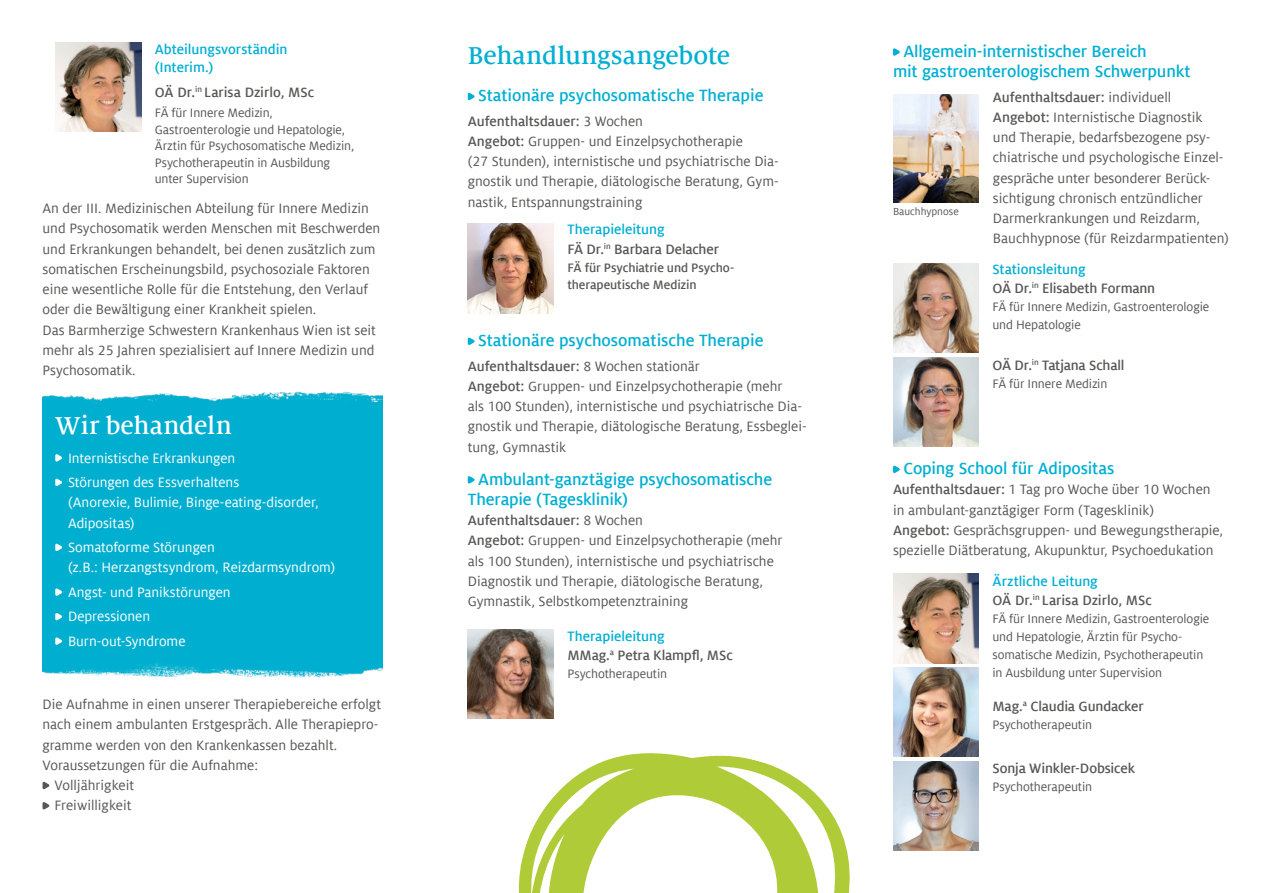
<style>
.page{position:relative;width:1263px;height:893px;background:#fff}
.page>*{position:absolute;margin:0;border:0;box-sizing:border-box;transform-origin:0 0}
.t1{font:500 27px "Milo Serif Offc Pro";letter-spacing:-.005em;color:#00afd3}
.t2{font:500 27px "Milo Serif Offc Pro";letter-spacing:-.005em;color:#fff}
.t3{font:500 18px/20.2px "Milo Offc Pro";letter-spacing:-.005em;color:#00afd3}
.t4{font:15px/20.2px "Milo Offc Pro";color:#575756}
.t5{font:15px/24.5px "Milo Offc Pro";letter-spacing:-.005em;color:#fff}
.t6{font:500 15px "Milo Offc Pro";letter-spacing:-.01em;color:#575756}
.t7{font:500 15px/18px "Milo Offc Pro";letter-spacing:-.005em;color:#00afd3}
.t8{font:13.5px/16.5px "Milo Offc Pro";letter-spacing:-.01em;color:#575756}
.t9{font:500 13.5px/16.5px "Milo Offc Pro";letter-spacing:-.01em;color:#575756}
.t10{font:11.25px "Milo Offc Pro";color:#575756}
.s1{font-weight:500}
</style>
<div class="page">
<div style="left:43px;top:391px;width:340px;height:288px;background:#00afcf"></div>
<svg style="left:893px;top:48px;width:7px;height:8px"></svg>
<svg style="left:893px;top:465px;width:7px;height:8px"></svg>
<svg style="left:468px;top:92px;width:7px;height:9px"></svg>
<svg style="left:468px;top:337px;width:7px;height:8px"></svg>
<svg style="left:468px;top:476px;width:7px;height:8px"></svg>
<img style="left:55px;top:43px;width:86px;height:89px">
<img style="left:468px;top:224px;width:86px;height:89px">
<img style="left:893px;top:95px;width:86px;height:108px">
<img style="left:893px;top:667px;width:86px;height:90px">
<img style="left:893px;top:761px;width:86px;height:89px">
<img style="left:468px;top:629px;width:86px;height:90px">
<svg style="left:55px;top:454px;width:7px;height:8px"></svg>
<svg style="left:55px;top:478px;width:7px;height:8px"></svg>
<svg style="left:55px;top:543px;width:7px;height:8px"></svg>
<svg style="left:55px;top:588px;width:7px;height:8px"></svg>
<svg style="left:55px;top:612px;width:7px;height:9px"></svg>
<svg style="left:55px;top:637px;width:7px;height:8px"></svg>
<svg style="left:43px;top:781px;width:7px;height:9px"></svg>
<svg style="left:43px;top:802px;width:7px;height:8px"></svg>
<img style="left:893px;top:263px;width:86px;height:90px">
<img style="left:893px;top:357px;width:86px;height:89px">
<img style="left:893px;top:574px;width:86px;height:89px">
<svg style="left:518px;top:753px;width:332px;height:140px"></svg>
<p class="t7" style="left:155px;top:41px;width:134px">Abteilungsvorständin (Interim.)</p>
<p class="t6" style="left:155px;top:84px;width:161px">OÄ Dr.<sup>in</sup> Larisa Dzirlo, MSc</p>
<p class="t8" style="left:155px;top:105px;width:201px">FÄ für Innere Medizin,<br>Gastroenterologie und Hepatologie,<br>Ärztin für Psychosomatische Medizin,<br>Psychotherapeutin in Ausbildung unter Supervision</p>
<p class="t4" style="left:43px;top:198px;width:339px">An der III. Medizinischen Abteilung für Innere Medizin und Psychosomatik werden Menschen mit Beschwerden und Erkrankungen behandelt, bei denen zusätzlich zum somatischen Erscheinungsbild, psychosoziale Faktoren eine wesentliche Rolle für die Entstehung, den Verlauf oder die Bewältigung einer Krankheit spielen.<br>Das Barmherzige Schwestern Krankenhaus Wien ist seit mehr als 25 Jahren spezialisiert auf Innere Medizin und Psychosomatik.</p>
<h1 class="t2" style="left:55px;top:410px;width:178px">Wir behandeln</h1>
<p class="t5" style="left:68px;top:446px;width:173px">Internistische Erkrankungen<br>Störungen des Essverhaltens</p>
<p class="t5" style="left:68px;top:493px;width:252px;line-height:20.2px">(Anorexie, Bulimie, Binge-eating-disorder,<br>Adipositas)</p>
<p class="t5" style="left:68px;top:537px;width:269px;line-height:20.2px">Somatoforme Störungen<br>(z.B.: Herzangstsyndrom, Reizdarmsyndrom)</p>
<p class="t5" style="left:68px;top:580px;width:164px">Angst- und Panikstörungen<br>Depressionen<br>Burn-out-Syndrome</p>
<p class="t4" style="left:43px;top:694px;width:340px">Die Aufnahme in einen unserer Therapiebereiche erfolgt</p>
<p class="t4" style="left:43px;top:715px;width:337px">nach einem ambulanten Erstgespräch. Alle Therapiepro-</p>
<p class="t4" style="left:43px;top:735px;width:296px">gramme werden von den Krankenkassen bezahlt.</p>
<p class="t4" style="left:43px;top:755px;width:217px">Voraussetzungen für die Aufnahme:</p>
<p class="t4" style="left:55px;top:775px;width:81px">Volljährigkeit</p>
<p class="t4" style="left:55px;top:796px;width:78px">Freiwilligkeit</p>
<h1 class="t1" style="left:468px;top:40px;width:264px">Behandlungsangebote</h1>
<p class="t3" style="left:478px;top:86px;width:287px">Stationäre psychosomatische Therapie</p>
<p class="t4" style="left:468px;top:111px;width:313px"><span class="s1">Aufenthaltsdauer:</span> 3 Wochen<br><span class="s1">Angebot:</span> Gruppen- und Einzelpsychotherapie<br>(27 Stunden), internistische und psychiatrische Dia&shy;gnostik und Therapie, diätologische Beratung, Gym&shy;nastik, Entspannungstraining</p>
<p class="t7" style="left:567px;top:220px;width:99px">Therapieleitung</p>
<p class="t6" style="left:567px;top:240px;width:153px">FÄ Dr.<sup>in</sup> Barbara Delacher</p>
<p class="t9" style="left:567px;top:260px;width:168px">FÄ für Psychiatrie und Psycho&shy;therapeutische Medizin</p>
<p class="t3" style="left:478px;top:330px;width:287px">Stationäre psychosomatische Therapie</p>
<p class="t4" style="left:468px;top:356px;width:340px"><span class="s1">Aufenthaltsdauer:</span> 8 Wochen stationär<br><span class="s1">Angebot:</span> Gruppen- und Einzelpsychotherapie (mehr<br>als 100 Stunden), internistische und psychiatrische Dia&shy;gnostik und Therapie, diätologische Beratung, Essbeglei&shy;tung, Gymnastik</p>
<p class="t3" style="left:468px;top:469px;width:306px;text-indent:10px">Ambulant-ganztägige psychosomatische<br>Therapie (Tagesklinik)</p>
<p class="t4" style="left:468px;top:510px;width:316px"><span class="s1">Aufenthaltsdauer:</span> 8 Wochen<br><span class="s1">Angebot:</span> Gruppen- und Einzelpsychotherapie (mehr als 100 Stunden), internistische und psychiatrische Diagnostik und Therapie, diätologische Beratung, Gymnastik, Selbstkompetenztraining</p>
<p class="t7" style="left:567px;top:628px;width:99px">Therapieleitung</p>
<p class="t6" style="left:567px;top:647px;width:167px">MMag.<sup>a</sup> Petra Klampfl, MSc</p>
<p class="t8" style="left:567px;top:666px;width:101px">Psychotherapeutin</p>
<p class="t3" style="left:893px;top:41px;width:299px;text-indent:10px">Allgemein-internistischer Bereich<br>mit gastroenterologischem Schwerpunkt</p>
<p class="t4" style="left:993px;top:87px;width:237px"><span class="s1">Aufenthaltsdauer:</span> individuell <span class="s1">Angebot:</span> Internistische Diagnostik und Therapie, bedarfsbezogene psy&shy;chiatrische und psychologische Einzel&shy;gespräche unter besonderer Berück&shy;sichtigung chronisch entzündlicher Darmerkrankungen und Reizdarm, Bauchhypnose (für Reizdarmpatienten)</p>
<p class="t10" style="left:893px;top:205px;width:67px">Bauchhypnose</p>
<p class="t7" style="left:992px;top:260px;width:95px">Stationsleitung</p>
<p class="t6" style="left:992px;top:280px;width:164px">OÄ Dr.<sup>in</sup> Elisabeth Formann</p>
<p class="t8" style="left:992px;top:298px;width:218px;line-height:18px">FÄ für Innere Medizin, Gastroenterologie und Hepatologie</p>
<p class="t6" style="left:992px;top:357px;width:134px">OÄ Dr.<sup>in</sup> Tatjana Schall</p>
<p class="t8" style="left:992px;top:376px;width:116px">FÄ für Innere Medizin</p>
<p class="t3" style="left:903px;top:458px;width:212px">Coping School für Adipositas</p>
<p class="t4" style="left:893px;top:480px;width:332px"><span class="s1">Aufenthaltsdauer:</span> 1 Tag pro Woche über 10 Wochen in ambulant-ganztägiger Form (Tagesklinik)<br><span class="s1">Angebot:</span> Gesprächsgruppen- und Bewegungstherapie, spezielle Diätberatung, Akupunktur, Psychoedukation</p>
<p class="t7" style="left:992px;top:572px;width:107px">Ärztliche Leitung</p>
<p class="t6" style="left:992px;top:592px;width:161px">OÄ Dr.<sup>in</sup> Larisa Dzirlo, MSc</p>
<p class="t8" style="left:992px;top:610px;width:218px;line-height:18px">FÄ für Innere Medizin, Gastroenterologie und Hepatologie, Ärztin für Psycho&shy;somatische Medizin, Psychotherapeutin in Ausbildung unter Supervision</p>
<p class="t6" style="left:992px;top:698px;width:153px">Mag.<sup>a</sup> Claudia Gundacker</p>
<p class="t8" style="left:992px;top:716px;width:101px">Psychotherapeutin</p>
<p class="t6" style="left:992px;top:759px;width:144px">Sonja Winkler-Dobsicek</p>
<p class="t8" style="left:992px;top:778px;width:101px">Psychotherapeutin</p>
</div>
